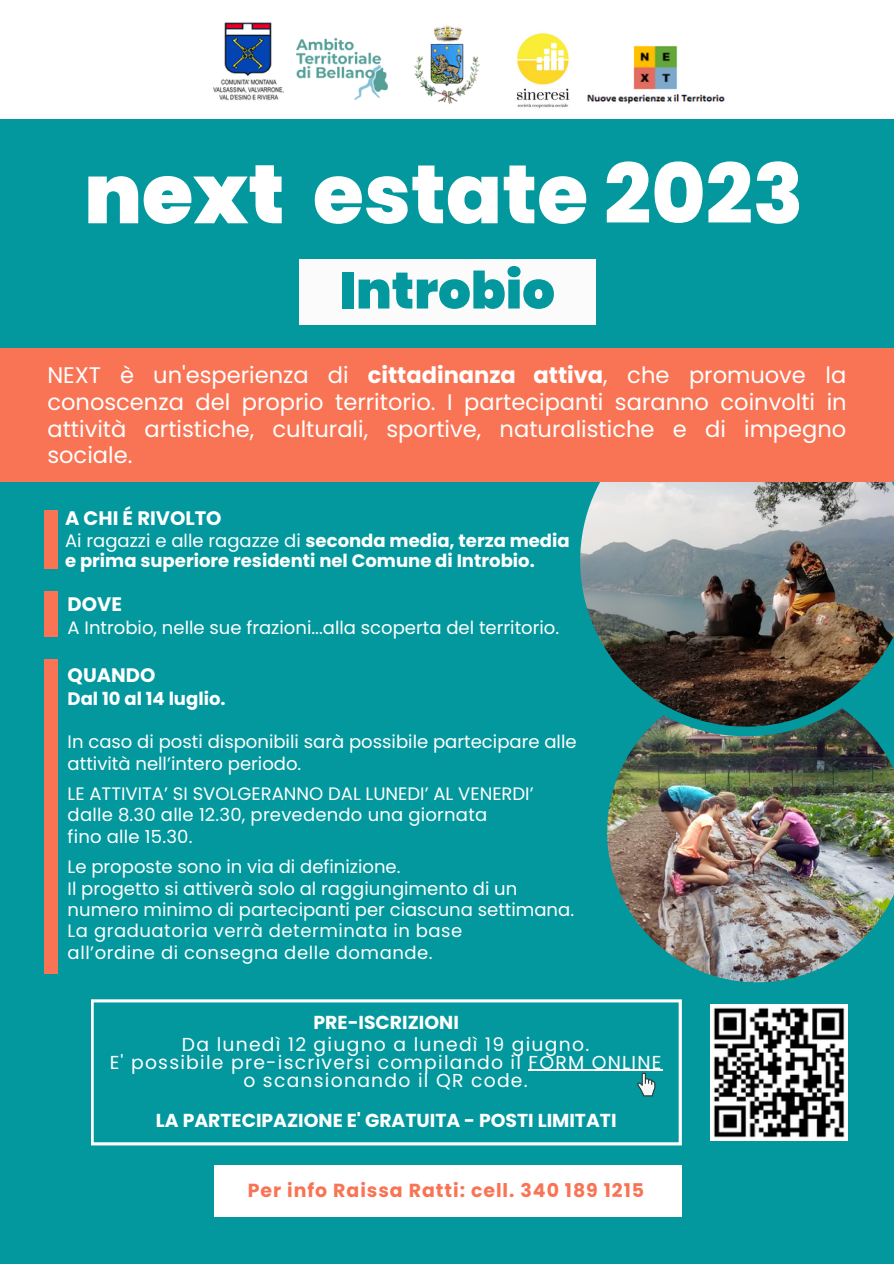
<style>
.page{position:relative;width:894px;height:1264px;background:#fff}
.page>*{position:absolute;margin:0;border:0;box-sizing:border-box;transform-origin:0 0}
.t1{font:800 82.8px "Poppins";color:#fff}
.t2{font:900 51.3px "Poppins";color:#03989e}
.t3{font:22.5px/26.7px "Poppins";color:#fff;text-align:justify}
.t4{font:700 19.5px "Poppins";color:#fff}
.t5{font:700 18.9px "Poppins";letter-spacing:.05em;color:#f87454}
.t6{font:18.75px "Poppins";letter-spacing:.065em;color:#fff}
.t7{font:700 18.75px "Poppins";color:#fff}
.t8{font:18px/21.5px "Poppins";color:#fff}
.t9{font:18px "Poppins";letter-spacing:.03em;color:#fff}
.t10{font:700 18px "Poppins";color:#fff}
.s1{font-weight:900}
.s2{font-weight:700}
</style>
<div class="page">
<div style="left:0;top:0;width:893px;height:1263px;background:#03989e"></div>
<div style="left:0;top:0;width:893px;height:118px;background:#fff"></div>
<div style="left:299px;top:259px;width:296px;height:65px;background:#fbfbfc"></div>
<div style="left:44px;top:510px;width:14px;height:58px;background:#f87454"></div>
<div style="left:44px;top:591px;width:14px;height:45px;background:#f87454"></div>
<div style="left:44px;top:660px;width:14px;height:313px;background:#f87454"></div>
<img style="left:607px;top:736px;width:286px;height:246px">
<svg style="left:571px;top:481px;width:302px;height:255px"></svg>
<img style="left:580px;top:481px;width:313px;height:245px">
<div style="left:0;top:348px;width:893px;height:133px;background:#f87454"></div>
<svg style="left:91px;top:999px;width:590px;height:146px"></svg>
<hr style="left:528px;top:1069px;width:134px;height:1px;background:#fff">
<svg style="left:637px;top:1072px;width:18px;height:24px"></svg>
<img style="left:587px;top:45px;width:138px;height:59px">
<img style="left:516px;top:33px;width:54px;height:76px">
<img style="left:296px;top:37px;width:91px;height:62px">
<img style="left:213px;top:22px;width:71px;height:78px">
<div style="left:214px;top:1164px;width:467px;height:51px;background:#fff"></div>
<img style="left:710px;top:1004px;width:137px;height:136px">
<img style="left:414px;top:25px;width:66px;height:80px">
<p class="t1" style="left:84px;top:136px;width:720px"><span class="s1">next</span> estate 2023</p>
<p class="t2" style="left:339px;top:255px;width:217px">Introbio</p>
<p class="t3" style="left:47px;top:362px;width:800px">NEXT è un'esperienza di <span class="s2">cittadinanza attiva</span>, che promuove la conoscenza del proprio territorio. I partecipanti saranno coinvolti in attività artistiche, culturali, sportive, naturalistiche e di impegno sociale.</p>
<p class="t4" style="left:65px;top:505px;width:158px">A CHI É RIVOLTO</p>
<p class="t8" style="left:65px;top:530px;width:506px">Ai ragazzi e alle ragazze di <span class="s2">seconda media, terza media</span></p>
<p class="t10" style="left:65px;top:548px;width:471px">e prima superiore residenti nel Comune di Introbio.</p>
<p class="t4" style="left:68px;top:590px;width:56px">DOVE</p>
<p class="t8" style="left:68px;top:617px;width:493px">A Introbio, nelle sue frazioni...alla scoperta del territorio.</p>
<p class="t4" style="left:68px;top:661px;width:89px">QUANDO</p>
<p class="t10" style="left:68px;top:686px;width:159px">Dal 10 al 14 luglio.</p>
<p class="t8" style="left:68px;top:731px;width:510px">In caso di posti disponibili sarà possibile partecipare alle attività nell’intero periodo.</p>
<p class="t8" style="left:68px;top:783px;width:467px">LE ATTIVITA’ SI SVOLGERANNO DAL LUNEDI’ AL VENERDI’</p>
<p class="t8" style="left:68px;top:804px;width:421px">dalle 8.30 alle 12.30, prevedendo una giornata</p>
<p class="t8" style="left:68px;top:825px;width:126px">fino alle 15.30.</p>
<p class="t8" style="left:68px;top:856px;width:334px">Le proposte sono in via di definizione.</p>
<p class="t8" style="left:68px;top:877px;width:508px">Il progetto si attiverà solo al raggiungimento di un numero minimo di partecipanti per ciascuna settimana.</p>
<p class="t9" style="left:68px;top:918px;width:396px">La graduatoria verrà determinata in base</p>
<p class="t9" style="left:68px;top:940px;width:366px">all’ordine di consegna delle domande.</p>
<p class="t7" style="left:313px;top:1009px;width:147px">PRE-ISCRIZIONI</p>
<p class="t6" style="left:182px;top:1030px;width:409px">Da lunedì 12 giugno a lunedì 19 giugno.</p>
<p class="t6" style="left:110px;top:1048px;width:553px">E' possibile pre-iscriversi compilando il FORM ONLINE</p>
<p class="t6" style="left:243px;top:1066px;width:286px">o scansionando il QR code.</p>
<p class="t7" style="left:156px;top:1107px;width:462px">LA PARTECIPAZIONE E' GRATUITA - POSTI LIMITATI</p>
<p class="t5" style="left:248px;top:1177px;width:397px">Per info Raissa Ratti: cell. 340 189 1215</p>
</div>
